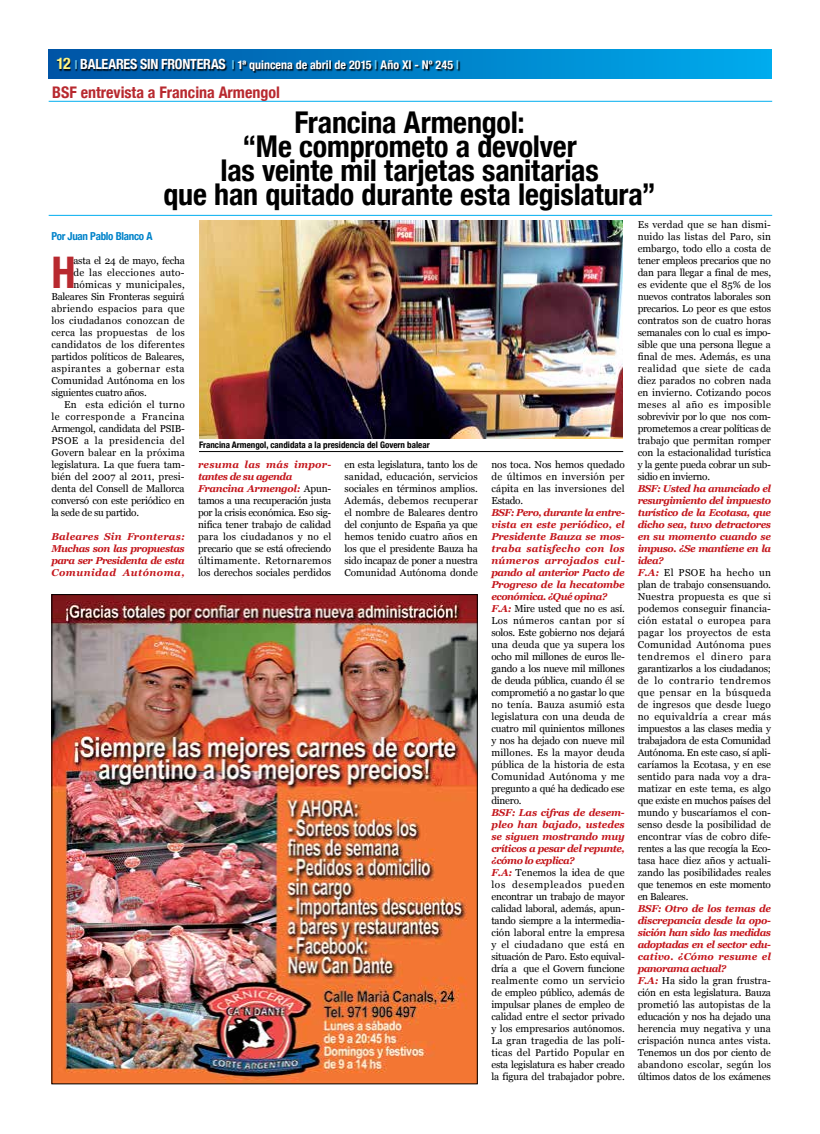
<style>
.page{position:relative;width:820px;height:1134px;background:#fff}
.page>*{position:absolute;margin:0;border:0;box-sizing:border-box;transform-origin:0 0}
.t1{font:700 condensed 43.6px "Helvetica Neue";color:#b8292f}
.t2{font:700 condensed 30px/24px "Helvetica Neue";letter-spacing:-.005em;color:#000;text-align:center}
.t3{font:700 condensed 16px "Helvetica Neue";color:#b8292f}
.t4{font:700 condensed 14px "Helvetica Neue";letter-spacing:-.02em;color:#fff}
.t5{font:700 condensed 12px "Helvetica Neue";color:#fff}
.t6{font:700 condensed 11px "Helvetica Neue";letter-spacing:-.025em;color:#0083ca}
.t7{font:10px/12px "Georgia";letter-spacing:-.005em;color:#000}
.t8{font:10px "Georgia";letter-spacing:.025em;color:#000}
.t9{font:italic 700 10px/12px "Georgia";letter-spacing:-.05em;color:#c4161c;text-align:justify}
.t10{font:10px "Georgia";letter-spacing:-.025em;color:#000}
.t11{font:10px "Georgia";letter-spacing:.045em;color:#000}
.t12{font:10px "Georgia";letter-spacing:.03em;color:#000}
.t13{font:10px "Georgia";letter-spacing:.02em;color:#000}
.t14{font:10px "Georgia";letter-spacing:.05em;color:#000}
.t15{font:700 condensed 9px "Helvetica Neue";color:#000}
.s1{font-family:"Myriad Pro";font-weight:400;font-stretch:normal;font-size:13px;color:#000}
.s2{font-size:16px;color:#fff685}
.s3{font-family:"Myriad Pro";font-weight:400;font-stretch:normal}
.s4{font-size:12px;color:#6dcff6}
.s5{color:#6dcff6}
.s6{font-family:"Myriad Pro";font-weight:400;font-stretch:normal;font-size:14px}
.s7{font-weight:700;font-style:italic;color:#c4161c}
</style>
<div class="page">
<div style="left:48px;top:50px;width:723px;height:29px;background:linear-gradient(to right,#0053a4,#00abec)"></div>
<svg style="left:57px;top:58px;width:403px;height:15px;background:#004c82"></svg>
<hr style="left:49px;top:101px;width:722px;height:1px;background:#00aeef">
<hr style="left:49px;top:215px;width:722px;height:1px;background:#00aeef">
<img style="left:53px;top:596px;width:422px;height:486px">
<img style="left:199px;top:220px;width:423px;height:219px">
<hr style="left:199px;top:451px;width:424px;height:1px;background:#000">
<h3 class="t4" style="left:54px;top:52px;width:190px"><span class="s1">12</span><span class="s2">12</span> <span class="s3">|</span> <span class="s4">|</span> Baleares sin Fronteras <span class="s3">| Nº 73 |</span></h3>
<h3 class="t4" style="left:80px;top:53px;width:147px">BALEARES SIN FRONTERAS</h3>
<p class="t5" style="left:232px;top:55px;width:77px"><span class="s5">|</span> 1ª quincena de</p>
<p class="t5" style="left:245px;top:55px;width:215px"><span class="s6">Enero 2008</span>abril de 2015 <span class="s5">|</span> Año XI - Nº 245 <span class="s5">|</span></p>
<h3 class="t3" style="left:52px;top:79px;width:229px">BSF entrevista a Francina Armengol</h3>
<h2 class="t2" style="left:163px;top:108px;width:493px">Francina Armengol:<br>“Me comprometo a devolver<br>las veinte mil tarjetas sanitarias<br>que han quitado durante esta legislatura”</h2>
<p class="t6" style="left:51px;top:227px;width:103px">Por Juan Pablo Blanco A</p>
<h1 class="t1" style="left:51px;top:236px;width:26px">H</h1>
<p class="t7" style="left:73px;top:254px;width:113px">asta el 24 de mayo, fecha</p>
<p class="t12" style="left:73px;top:265px;width:113px">de las elecciones auto-</p>
<p class="t8" style="left:73px;top:277px;width:113px">nómicas y municipales,</p>
<p class="t7" style="left:51px;top:290px;width:135px">Baleares Sin Fronteras seguirá</p>
<p class="t12" style="left:51px;top:301px;width:135px">abriendo espacios para que</p>
<p class="t8" style="left:51px;top:313px;width:135px">los ciudadanos conozcan de</p>
<p class="t8" style="left:51px;top:325px;width:135px">cerca las propuestas de los</p>
<p class="t13" style="left:51px;top:337px;width:135px">candidatos de los diferentes</p>
<p class="t7" style="left:51px;top:350px;width:135px">partidos políticos de Baleares,</p>
<p class="t11" style="left:51px;top:361px;width:135px">aspirantes a gobernar esta</p>
<p class="t7" style="left:51px;top:374px;width:135px">Comunidad Autónoma en los</p>
<p class="t10" style="left:51px;top:385px;width:97px">siguientes cuatro años.</p>
<p class="t8" style="left:64px;top:397px;width:122px">En esta edición el turno</p>
<p class="t14" style="left:51px;top:409px;width:135px">le corresponde a Francina</p>
<p class="t10" style="left:51px;top:421px;width:135px">Armengol, candidata del PSIB-</p>
<p class="t11" style="left:51px;top:433px;width:135px">PSOE a la presidencia del</p>
<p class="t7" style="left:51px;top:446px;width:135px">Govern balear en la próxima</p>
<p class="t7" style="left:51px;top:458px;width:135px">legislatura. La que fuera tam-</p>
<p class="t7" style="left:51px;top:470px;width:135px">bién del 2007 al 2011, presi-</p>
<p class="t7" style="left:51px;top:482px;width:135px">denta del Consell de Mallorca</p>
<p class="t7" style="left:51px;top:494px;width:135px">conversó con este periódico en</p>
<p class="t10" style="left:51px;top:505px;width:89px">la sede de su partido.</p>
<p class="t9" style="left:51px;top:530px;width:135px">Baleares Sin Fronteras:<br>Muchas son las propuestas para ser Presidenta de esta Comunidad Autónoma,</p>
<p class="t15" style="left:199px;top:438px;width:232px">Francina Armengol, candidata a la presidencia del Govern balear</p>
<p class="t7" style="left:198px;top:458px;width:135px"><span class="s7">resuma las más impor&shy;tantes de su agenda<br>Francina Armengol:</span> Apun&shy;tamos a una recuperación justa por la crisis económica. Eso sig&shy;nifica tener trabajo de calidad para los ciudadanos y no el precario que se está ofreciendo últimamente. Retornaremos los derechos sociales perdidos</p>
<p class="t7" style="left:344px;top:458px;width:135px;text-align:justify">en esta legislatura, tanto los de sanidad, educación, servicios sociales en términos amplios.<br>Además, debemos recuperar el nombre de Baleares dentro del conjunto de España ya que hemos tenido cuatro años en los que el presidente Bauza ha sido incapaz de poner a nuestra Comunidad Autónoma donde</p>
<p class="t7" style="left:491px;top:458px;width:135px;text-align:justify">nos toca. Nos hemos quedado de últimos en inversión per cápita en las inversiones del Estado.</p>
<p class="t7" style="left:491px;top:506px;width:135px"><span class="s7">BSF: Pero, durante la entre&shy;vista en este periódico, el<br>Presidente Bauza se mos&shy;traba satisfecho con los números arrojados cul&shy;pando al anterior Pacto de<br>Progreso de la hecatombe económica. ¿Qué opina?<br>F.A:</span> Mire usted que no es así.<br>Los números cantan por sí solos. Este gobierno nos dejará una deuda que ya supera los ocho mil millones de euros lle&shy;gando a los nueve mil millones de deuda pública, cuando él se comprometió a no gastar lo que no tenía. Bauza asumió esta legislatura con una deuda de cuatro mil quinientos millones y nos ha dejado con nueve mil millones. Es la mayor deuda pública de la historia de esta<br>Comunidad Autónoma y me pregunto a qué ha dedicado ese dinero.</p>
<p class="t7" style="left:491px;top:806px;width:135px"><span class="s7">BSF: Las cifras de desem&shy;pleo han bajado, ustedes se siguen mostrando muy críticos a pesar del repunte, ¿cómo lo explica?<br>F.A:</span> Tenemos la idea de que los desempleados pueden encontrar un trabajo de mayor calidad laboral, además, apun&shy;tando siempre a la intermedia&shy;ción laboral entre la empresa y el ciudadano que está en situación de Paro. Esto equival&shy;dría a que el Govern funcione realmente como un servicio de empleo público, además de impulsar planes de empleo de calidad entre el sector privado y los empresarios autónomos.<br>La gran tragedia de las polí&shy;ticas del Partido Popular en esta legislatura es haber creado la figura del trabajador pobre.</p>
<p class="t7" style="left:637px;top:218px;width:135px;text-align:justify">Es verdad que se han dismi&shy;nuido las listas del Paro, sin embargo, todo ello a costa de tener empleos precarios que no dan para llegar a final de mes, es evidente que el 85% de los nuevos contratos laborales son precarios. Lo peor es que estos contratos son de cuatro horas semanales con lo cual es impo&shy;sible que una persona llegue a final de mes. Además, es una realidad que siete de cada diez parados no cobren nada en invierno. Cotizando pocos meses al año es imposible sobrevivir por lo que nos com&shy;prometemos a crear políticas de trabajo que permitan romper con la estacionalidad turística y la gente pueda cobrar un sub&shy;sidio en invierno.</p>
<p class="t7" style="left:637px;top:482px;width:135px"><span class="s7">BSF: Usted ha anunciado el resurgimiento del impuesto turístico de la Ecotasa, que dicho sea, tuvo detractores en su momento cuando se impuso. ¿Se mantiene en la idea?<br>F.A:</span> El PSOE ha hecho un plan de trabajo consensuando.<br>Nuestra propuesta es que si podemos conseguir financia&shy;ción estatal o europea para pagar los proyectos de esta<br>Comunidad Autónoma pues tendremos el dinero para garantizarlos a los ciudadanos; de lo contrario tendremos que pensar en la búsqueda de ingresos que desde luego no equivaldría a crear más impuestos a las clases media y trabajadora de esta Comunidad<br>Autónoma. En este caso, sí apli&shy;caríamos la Ecotasa, y en ese sentido para nada voy a dra&shy;matizar en este tema, es algo que existe en muchos países del mundo y buscaríamos el con&shy;senso desde la posibilidad de encontrar vías de cobro dife&shy;rentes a las que recogía la Eco&shy;tasa hace diez años y actuali&shy;zando las posibilidades reales que tenemos en este momento en Baleares.</p>
<p class="t7" style="left:637px;top:902px;width:135px"><span class="s7">BSF: Otro de los temas de discrepancia desde la opo&shy;sición han sido las medidas adoptadas en el sector edu&shy;cativo. ¿Cómo resume el panorama actual?<br>F.A:</span> Ha sido la gran frustra&shy;ción en esta legislatura. Bauza prometió las autopistas de la educación y nos ha dejado una herencia muy negativa y una crispación nunca antes vista.<br>Tenemos un dos por ciento de abandono escolar, según los últimos datos de los exámenes</p>
</div>
